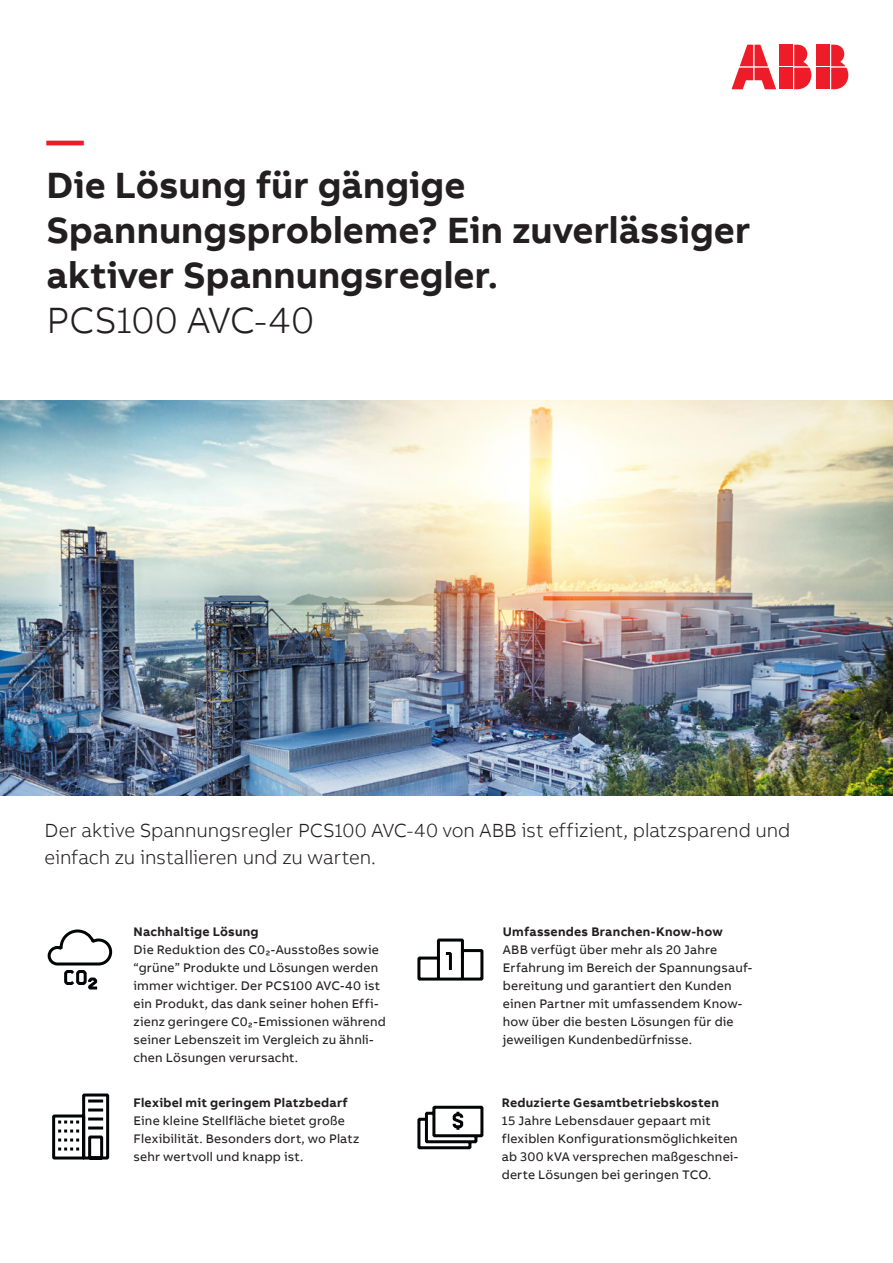
<style>
.page{position:relative;width:893px;height:1263px;background:#fff}
.page>*{position:absolute;margin:0;border:0;box-sizing:border-box;transform-origin:0 0}
.Subheadline_L_25pt_3{font:700 37.5px/45px "AB Bvoice";color:#231f20}
.Subheadline_L_25pt_3-2{font:300 37.5px "AB Bvoice";letter-spacing:-.005em;color:#231f20}
.Subheadline_L_25pt_3-3{font:700 37.5px "AB Bvoice";color:#ee1c28}
.Lead_13pt_18pt{font:300 19.5px/27px "AB Bvoice";letter-spacing:-.005em;color:#231f20}
.Copytext_8_5pt_12pt{font:12.75px/18px "AB Bvoice";letter-spacing:.015em;color:#231f20}
.Copytext_8_5pt_12pt-2{font:700 12.75px "AB Bvoice";letter-spacing:.02em;color:#231f20}
</style>
<div class="page">
<img style="left:0;top:400px;width:893px;height:396px">
<div style="left:817px;top:45px;width:13px;height:21px;background:#ee1c28"></div>
<div style="left:817px;top:68px;width:13px;height:21px;background:#ee1c28"></div>
<svg style="left:831px;top:45px;width:17px;height:44px"></svg>
<svg style="left:731px;top:45px;width:45px;height:44px"></svg>
<div style="left:780px;top:45px;width:13px;height:21px;background:#ee1c28"></div>
<div style="left:780px;top:68px;width:13px;height:21px;background:#ee1c28"></div>
<svg style="left:794px;top:45px;width:17px;height:44px"></svg>
<svg style="left:47px;top:929px;width:66px;height:61px"></svg>
<svg style="left:52px;top:1093px;width:58px;height:67px"></svg>
<hr style="left:88px;top:1126px;width:15px;height:3px;background:#020405">
<hr style="left:88px;top:1117px;width:15px;height:3px;background:#020405">
<hr style="left:88px;top:1108px;width:15px;height:3px;background:#020405">
<hr style="left:88px;top:1099px;width:15px;height:3px;background:#020405">
<svg style="left:417px;top:938px;width:67px;height:43px"></svg>
<svg style="left:417px;top:1105px;width:67px;height:45px"></svg>
<p class="Subheadline_L_25pt_3-3" style="left:47px;top:116px;width:39px">—</p>
<p class="Subheadline_L_25pt_3" style="left:47px;top:162px;width:705px">Die Lösung für gängige<br>Spannungsprobleme? Ein zuverlässiger aktiver Spannungsregler.</p>
<p class="Subheadline_L_25pt_3-2" style="left:47px;top:298px;width:269px">PCS100 AVC-40</p>
<p class="Lead_13pt_18pt" style="left:45px;top:817px;width:747px">Der aktive Spannungsregler PCS100 AVC-40 von ABB ist effizient, platzsparend und einfach zu installieren und zu warten.</p>
<p class="Copytext_8_5pt_12pt-2" style="left:134px;top:923px;width:127px">Nachhaltige Lösung</p>
<p class="Copytext_8_5pt_12pt" style="left:134px;top:940px;width:254px">Die Reduktion des C0₂-Ausstoßes sowie “grüne” Produkte und Lösungen werden immer wichtiger. Der PCS100 AVC-40 ist ein Produkt, das dank seiner hohen Effi&shy;zienz geringere C0₂-Emissionen während seiner Lebenszeit im Vergleich zu ähnli&shy;chen Lösungen verursacht.</p>
<p class="Copytext_8_5pt_12pt-2" style="left:134px;top:1094px;width:216px">Flexibel mit geringem Platzbedarf</p>
<p class="Copytext_8_5pt_12pt" style="left:134px;top:1111px;width:213px">Eine kleine Stellfläche bietet große</p>
<p class="Copytext_8_5pt_12pt" style="left:134px;top:1129px;width:227px">Flexibilität. Besonders dort, wo Platz</p>
<p class="Copytext_8_5pt_12pt" style="left:134px;top:1147px;width:171px">sehr wertvoll und knapp ist.</p>
<p class="Copytext_8_5pt_12pt-2" style="left:503px;top:923px;width:221px">Umfassendes Branchen-Know-how</p>
<p class="Copytext_8_5pt_12pt" style="left:503px;top:940px;width:216px">ABB verfügt über mehr als 20 Jahre</p>
<p class="Copytext_8_5pt_12pt" style="left:503px;top:958px;width:251px">Erfahrung im Bereich der Spannungsauf&shy;bereitung und garantiert den Kunden einen Partner mit umfassendem Know&shy;how über die besten Lösungen für die jeweiligen Kundenbedürfnisse.</p>
<p class="Copytext_8_5pt_12pt-2" style="left:502px;top:1094px;width:219px">Reduzierte Gesamtbetriebskosten</p>
<p class="Copytext_8_5pt_12pt" style="left:502px;top:1111px;width:238px">15 Jahre Lebensdauer gepaart mit flexiblen Konfigurationsmöglichkeiten ab 300 kVA versprechen maßgeschnei&shy;derte Lösungen bei geringen TCO.</p>
</div>
